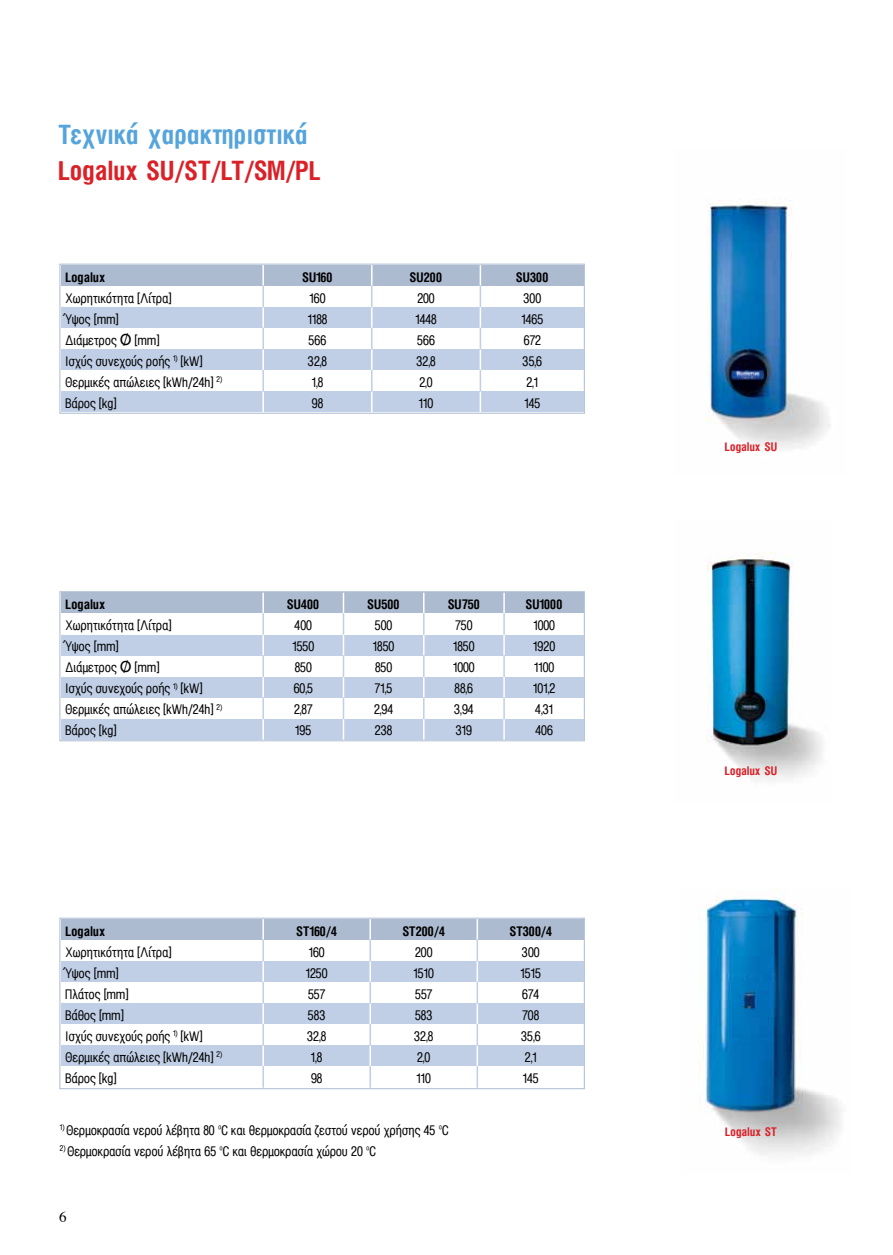
<style>
.page{position:relative;width:893px;height:1255px;background:#fff}
.page>*{position:absolute;margin:0;border:0;box-sizing:border-box;transform-origin:0 0}
.t1{font:700 30px "Mg Helvetica Cond UC Pol";color:#55a4db}
.t2{font:700 30px "Mg Helvetica Cond UC Pol";color:#da2128}
.t3{font:15px/21px "Mg Helvetica Cond UC Pol";color:#000}
.t4{font:700 15px "Mg Helvetica Cond UC Pol";color:#000}
.t5{font:15px "Times";color:#000}
.t6{font:700 13.5px "Mg Helvetica Cond UC Pol";color:#da2128}
</style>
<div class="page">
<div style="left:60px;top:264px;width:525px;height:149px;background:#fff;border:1px solid #adbbd0"></div>
<div style="left:61px;top:265px;width:522px;height:20px;background:#adbbd0"></div>
<div style="left:61px;top:307px;width:522px;height:21px;background:#c0cfe6"></div>
<div style="left:61px;top:349px;width:522px;height:21px;background:#c0cfe6"></div>
<div style="left:61px;top:392px;width:522px;height:20px;background:#c0cfe6"></div>
<div style="left:60px;top:591px;width:525px;height:150px;background:#fff;border:1px solid #adbbd0"></div>
<div style="left:61px;top:592px;width:522px;height:21px;background:#adbbd0"></div>
<div style="left:61px;top:635px;width:522px;height:20px;background:#c0cfe6"></div>
<div style="left:61px;top:677px;width:522px;height:20px;background:#c0cfe6"></div>
<div style="left:61px;top:719px;width:522px;height:20px;background:#c0cfe6"></div>
<div style="left:60px;top:917px;width:525px;height:172px;background:#fff;border:1px solid #adbbd0"></div>
<div style="left:61px;top:919px;width:522px;height:20px;background:#adbbd0"></div>
<div style="left:61px;top:961px;width:522px;height:20px;background:#c0cfe6"></div>
<div style="left:61px;top:1003px;width:522px;height:20px;background:#c0cfe6"></div>
<div style="left:61px;top:1045px;width:522px;height:20px;background:#c0cfe6"></div>
<img style="left:699px;top:889px;width:143px;height:266px">
<img style="left:706px;top:199px;width:124px;height:249px">
<img style="left:706px;top:552px;width:116px;height:229px">
<hr style="left:262px;top:285px;width:2px;height:22px;background:#c0cfe6">
<hr style="left:262px;top:328px;width:2px;height:21px;background:#c0cfe6">
<hr style="left:262px;top:370px;width:2px;height:21px;background:#c0cfe6">
<hr style="left:262px;top:265px;width:2px;height:20px;background:#fff">
<hr style="left:262px;top:307px;width:2px;height:21px;background:#fff">
<hr style="left:262px;top:349px;width:2px;height:21px;background:#fff">
<hr style="left:262px;top:391px;width:2px;height:21px;background:#fff">
<hr style="left:371px;top:285px;width:2px;height:22px;background:#c0cfe6">
<hr style="left:371px;top:328px;width:2px;height:21px;background:#c0cfe6">
<hr style="left:371px;top:370px;width:2px;height:21px;background:#c0cfe6">
<hr style="left:371px;top:265px;width:2px;height:20px;background:#fff">
<hr style="left:371px;top:307px;width:2px;height:21px;background:#fff">
<hr style="left:371px;top:349px;width:2px;height:21px;background:#fff">
<hr style="left:371px;top:391px;width:2px;height:21px;background:#fff">
<svg style="left:343px;top:592px;width:1px;height:147px"></svg>
<svg style="left:480px;top:265px;width:1px;height:147px"></svg>
<hr style="left:503px;top:613px;width:2px;height:22px;background:#c0cfe6">
<hr style="left:503px;top:655px;width:2px;height:22px;background:#c0cfe6">
<hr style="left:503px;top:697px;width:2px;height:22px;background:#c0cfe6">
<hr style="left:503px;top:592px;width:2px;height:21px;background:#fff">
<hr style="left:503px;top:635px;width:2px;height:20px;background:#fff">
<hr style="left:503px;top:677px;width:2px;height:20px;background:#fff">
<hr style="left:503px;top:719px;width:2px;height:20px;background:#fff">
<hr style="left:423px;top:613px;width:2px;height:22px;background:#c0cfe6">
<hr style="left:423px;top:655px;width:2px;height:22px;background:#c0cfe6">
<hr style="left:423px;top:697px;width:2px;height:22px;background:#c0cfe6">
<hr style="left:423px;top:592px;width:2px;height:21px;background:#fff">
<hr style="left:423px;top:635px;width:2px;height:20px;background:#fff">
<hr style="left:423px;top:677px;width:2px;height:20px;background:#fff">
<hr style="left:423px;top:719px;width:2px;height:20px;background:#fff">
<hr style="left:262px;top:613px;width:2px;height:22px;background:#c0cfe6">
<hr style="left:262px;top:655px;width:2px;height:22px;background:#c0cfe6">
<hr style="left:262px;top:697px;width:2px;height:22px;background:#c0cfe6">
<hr style="left:262px;top:592px;width:2px;height:21px;background:#fff">
<hr style="left:262px;top:635px;width:2px;height:20px;background:#fff">
<hr style="left:262px;top:677px;width:2px;height:20px;background:#fff">
<hr style="left:262px;top:719px;width:2px;height:20px;background:#fff">
<hr style="left:262px;top:939px;width:2px;height:22px;background:#c0cfe6">
<hr style="left:262px;top:981px;width:2px;height:22px;background:#c0cfe6">
<hr style="left:262px;top:1023px;width:2px;height:22px;background:#c0cfe6">
<hr style="left:262px;top:1065px;width:2px;height:22px;background:#c0cfe6">
<hr style="left:262px;top:919px;width:2px;height:20px;background:#fff">
<hr style="left:262px;top:961px;width:2px;height:20px;background:#fff">
<hr style="left:262px;top:1003px;width:2px;height:20px;background:#fff">
<hr style="left:262px;top:1045px;width:2px;height:21px;background:#fff">
<hr style="left:369px;top:939px;width:2px;height:22px;background:#c0cfe6">
<hr style="left:369px;top:981px;width:2px;height:22px;background:#c0cfe6">
<hr style="left:369px;top:1023px;width:2px;height:22px;background:#c0cfe6">
<hr style="left:369px;top:1065px;width:2px;height:22px;background:#c0cfe6">
<hr style="left:369px;top:919px;width:2px;height:20px;background:#fff">
<hr style="left:369px;top:961px;width:2px;height:20px;background:#fff">
<hr style="left:369px;top:1003px;width:2px;height:20px;background:#fff">
<hr style="left:369px;top:1045px;width:2px;height:21px;background:#fff">
<svg style="left:477px;top:919px;width:1px;height:168px"></svg>
<h1 class="t1" style="left:58px;top:119px;width:251px">Τεχνικά χαρακτηριστικά</h1>
<h1 class="t2" style="left:58px;top:155px;width:264px">Logalux SU/ST/LT/SM/PL</h1>
<p class="t4" style="left:66px;top:269px;width:41px">Logalux</p>
<p class="t3" style="left:66px;top:287px;width:158px">Χωρητικότητα [Λίτρα]<br>Ύψος [mm]<br>Διάμετρος [mm]<br>Ισχύς συνεχούς ροής <sup>1)</sup> [kW]<br>Θερμικές απώλειες [kWh/24h] <sup>2)<br></sup>Βάρος [kg]</p>
<p class="t4" style="left:302px;top:269px;width:32px">SU160</p>
<p class="t3" style="left:308px;top:287px;width:21px">160<br>1188<br>566<br>32,8<br>1,8<br>98</p>
<p class="t4" style="left:410px;top:269px;width:34px">SU200</p>
<p class="t3" style="left:415px;top:287px;width:23px">200<br>1448<br>566<br>32,8<br>2,0<br>110</p>
<p class="t4" style="left:516px;top:269px;width:34px">SU300</p>
<p class="t3" style="left:521px;top:287px;width:23px;text-align:center">300<br>1465<br>672<br>35,6<br>2,1<br>145</p>
<p class="t4" style="left:66px;top:596px;width:41px">Logalux</p>
<p class="t3" style="left:66px;top:614px;width:158px">Χωρητικότητα [Λίτρα]<br>Ύψος [mm]<br>Διάμετρος [mm]<br>Ισχύς συνεχούς ροής <sup>1)</sup> [kW]<br>Θερμικές απώλειες [kWh/24h] <sup>2)<br></sup>Βάρος [kg]</p>
<p class="t4" style="left:287px;top:596px;width:34px">SU400</p>
<p class="t3" style="left:292px;top:614px;width:23px">400<br>1550<br>850<br>60,5<br>2,87<br>195</p>
<p class="t4" style="left:368px;top:596px;width:34px">SU500</p>
<p class="t3" style="left:373px;top:614px;width:23px">500<br>1850<br>850<br>71,5<br>2,94<br>238</p>
<p class="t4" style="left:448px;top:596px;width:33px">SU750</p>
<p class="t3" style="left:453px;top:614px;width:23px">750<br>1850<br>1000<br>88,6<br>3,94<br>319</p>
<p class="t4" style="left:526px;top:596px;width:38px">SU1000</p>
<p class="t3" style="left:533px;top:614px;width:24px">1000<br>1920<br>1100<br>101,2<br>4,31<br>406</p>
<p class="t4" style="left:66px;top:922px;width:41px">Logalux</p>
<p class="t3" style="left:66px;top:941px;width:158px">Χωρητικότητα [Λίτρα]<br>Ύψος [mm]<br>Πλάτος [mm]<br>Βάθος [mm]<br>Ισχύς συνεχούς ροής <sup>1)</sup> [kW]<br>Θερμικές απώλειες [kWh/24h] <sup>2)<br></sup>Βάρος [kg]</p>
<p class="t4" style="left:297px;top:922px;width:42px">ST160/4</p>
<p class="t3" style="left:306px;top:941px;width:23px;text-align:center">160<br>1250<br>557<br>583<br>32,8<br>1,8<br>98</p>
<p class="t4" style="left:403px;top:922px;width:44px">ST200/4</p>
<p class="t3" style="left:414px;top:941px;width:22px">200<br>1510<br>557<br>583<br>32,8<br>2,0<br>110</p>
<p class="t3" style="left:60px;top:1119px;width:390px"><sup>1)</sup> Θερμοκρασία νερού λέβητα 80 °C και θερμοκρασία ζεστού νερού χρήσης 45 °C</p>
<p class="t3" style="left:60px;top:1140px;width:318px"><sup>2)</sup> Θερμοκρασία νερού λέβητα 65 °C και θερμοκρασία χώρου 20 °C</p>
<p class="t5" style="left:59px;top:1203px;width:9px">6</p>
<p class="t4" style="left:510px;top:922px;width:44px">ST300/4</p>
<p class="t3" style="left:521px;top:941px;width:22px">300<br>1515<br>674<br>708<br>35,6<br>2,1<br>145</p>
<p class="t6" style="left:725px;top:440px;width:54px">Logalux SU</p>
<p class="t6" style="left:725px;top:763px;width:54px">Logalux SU</p>
<p class="t6" style="left:725px;top:1124px;width:53px">Logalux ST</p>
</div>
